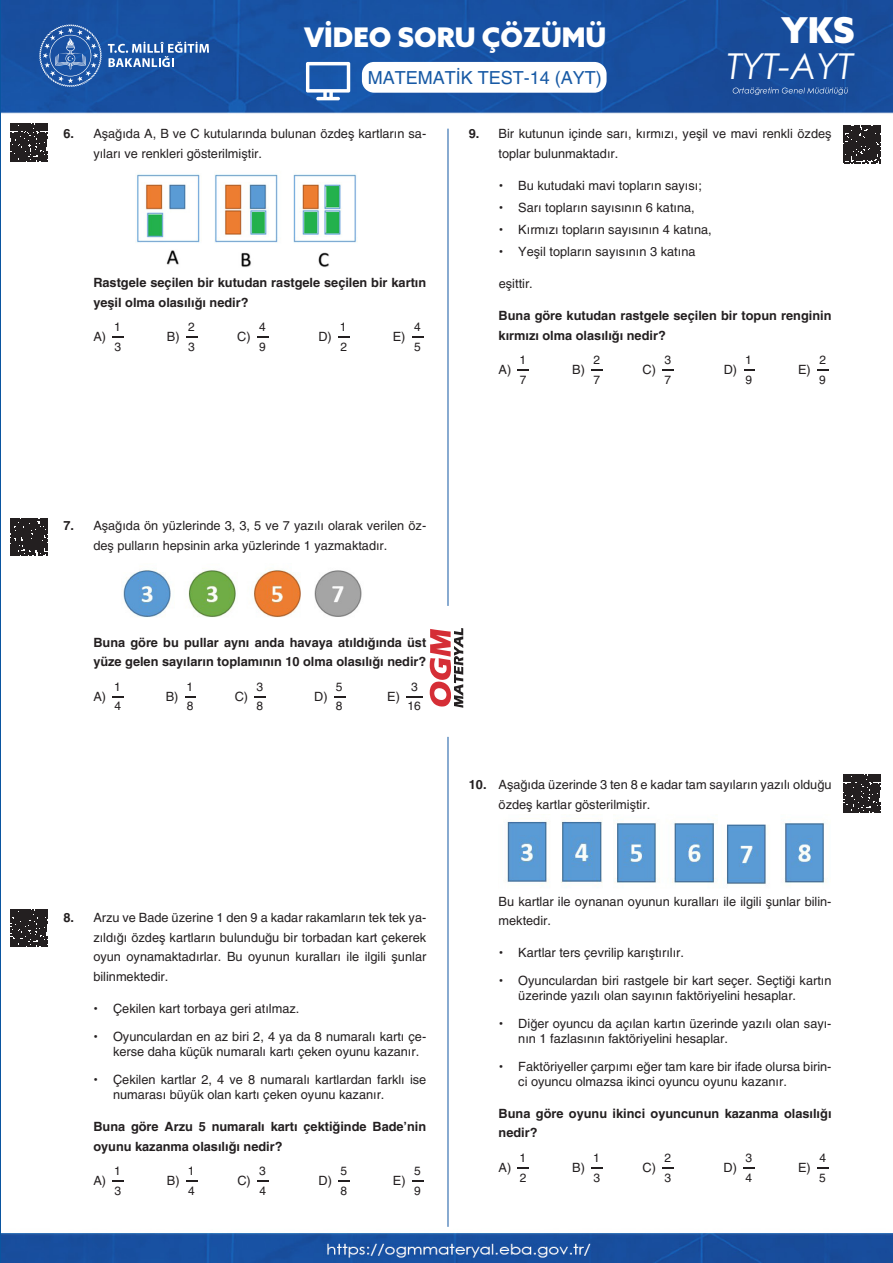
<style>
.page{position:relative;width:893px;height:1263px;background:#fff}
.page>*{position:absolute;margin:0;border:0;box-sizing:border-box;transform-origin:0 0}
.t1{font:italic 35.7px "Century Gothic";color:#fff}
.t2{font:900 35.7px "Azo Sans";color:#fff}
.t3{font:900 27px "Azo Sans";color:#fff}
.t4{font:18px "Helveticasinav";color:#185aa5}
.Madde_stili____Y{font:12.75px/15px "Helveticasinav";color:#231f20}
.SORU__NORMAL{font:12.75px/19.5px "Helveticasinav";color:#231f20}
.SORU__Y{font:700 12.75px/19.5px "Helveticasinav";color:#231f20}
.CEVAP_5_Lİ__yanyana{font:12.75px "Helveticasinav";color:#231f20}
.t5{font:12px "Helveticasinav";color:#231f20}
.s1{font-weight:700}
</style>
<div class="page">
<img style="left:2px;top:0;width:891px;height:1263px">
<hr style="left:448px;top:129px;width:1px;height:477px;background:#1358a3">
<hr style="left:448px;top:737px;width:1px;height:490px;background:#1358a3">
<svg style="left:39px;top:24px;width:63px;height:63px;background:#3a6bb0"></svg>
<svg style="left:108px;top:42px;width:101px;height:25px;background:#5781bb"></svg>
<svg style="left:430px;top:627px;width:33px;height:81px"></svg>
<svg style="left:306px;top:62px;width:44px;height:38px"></svg>
<svg style="left:733px;top:87px;width:115px;height:8px"></svg>
<div style="left:362px;top:62px;width:245px;height:31px;background:#fff;border-radius:12px"></div>
<img style="left:136px;top:171px;width:221px;height:100px">
<img style="left:122px;top:563px;width:244px;height:58px">
<svg style="left:112px;top:696px;width:12px;height:1px"></svg>
<svg style="left:406px;top:696px;width:17px;height:1px"></svg>
<svg style="left:591px;top:369px;width:12px;height:1px"></svg>
<img style="left:499px;top:815px;width:331px;height:73px">
<svg style="left:743px;top:1167px;width:12px;height:1px"></svg>
<svg style="left:843px;top:125px;width:38px;height:38px"></svg>
<svg style="left:10px;top:124px;width:38px;height:38px"></svg>
<svg style="left:10px;top:518px;width:38px;height:38px"></svg>
<svg style="left:843px;top:775px;width:38px;height:38px"></svg>
<svg style="left:10px;top:909px;width:38px;height:38px"></svg>
<h2 class="t3" style="left:304px;top:19px;width:304px">VİDEO SORU ÇÖZÜMÜ</h2>
<h1 class="t2" style="left:781px;top:6px;width:75px">YKS</h1>
<h3 class="t4" style="left:368px;top:67px;width:236px">MATEMATİK TEST-14 (AYT)</h3>
<h1 class="t1" style="left:727px;top:41px;width:128px">TYT-AYT</h1>
<p class="SORU__NORMAL" style="left:93px;top:124px;width:334px;text-indent:-30px"><span class="s1">6.</span> Aşağıda A, B ve C kutularında bulunan özdeş kartların sa&shy;yıları ve renkleri gösterilmiştir.</p>
<p class="SORU__Y" style="left:93px;top:273px;width:334px">Rastgele seçilen bir kutudan rastgele seçilen bir kartın yeşil olma olasılığı nedir?</p>
<p class="CEVAP_5_Lİ__yanyana" style="left:93px;top:329px;width:14px">A)</p>
<p class="t5" style="left:115px;top:340px;width:8px">3</p>
<p class="t5" style="left:114px;top:320px;width:8px">1</p>
<p class="t5" style="left:188px;top:320px;width:8px">2</p>
<p class="t5" style="left:259px;top:320px;width:8px">4</p>
<p class="t5" style="left:340px;top:320px;width:8px">1</p>
<p class="t5" style="left:414px;top:320px;width:8px">4</p>
<p class="CEVAP_5_Lİ__yanyana" style="left:237px;top:329px;width:15px">C)</p>
<p class="CEVAP_5_Lİ__yanyana" style="left:167px;top:329px;width:14px">B)</p>
<p class="CEVAP_5_Lİ__yanyana" style="left:318px;top:329px;width:15px">D)</p>
<p class="CEVAP_5_Lİ__yanyana" style="left:393px;top:329px;width:14px">E)</p>
<p class="t5" style="left:188px;top:340px;width:8px">3</p>
<p class="t5" style="left:259px;top:340px;width:8px">9</p>
<p class="t5" style="left:340px;top:340px;width:8px">2</p>
<p class="t5" style="left:414px;top:340px;width:8px">5</p>
<p class="SORU__NORMAL" style="left:499px;top:124px;width:334px;text-indent:-30px"><span class="s1">9.</span> Bir kutunun içinde sarı, kırmızı, yeşil ve mavi renkli özdeş toplar bulunmaktadır.</p>
<p class="Madde_stili____Y" style="left:499px;top:178px;width:205px"><span class="s1">•</span> Bu kutudaki mavi topların sayısı;</p>
<p class="Madde_stili____Y" style="left:499px;top:200px;width:197px">• Sarı topların sayısının 6 katına,</p>
<p class="Madde_stili____Y" style="left:499px;top:222px;width:214px">• Kırmızı topların sayısının 4 katına,</p>
<p class="Madde_stili____Y" style="left:499px;top:244px;width:198px">• Yeşil topların sayısının 3 katına</p>
<p class="Madde_stili____Y" style="left:499px;top:276px;width:36px">eşittir.</p>
<p class="SORU__Y" style="left:499px;top:306px;width:334px">Buna göre kutudan rastgele seçilen bir topun renginin kırmızı olma olasılığı nedir?</p>
<p class="CEVAP_5_Lİ__yanyana" style="left:499px;top:362px;width:14px">A)</p>
<p class="t5" style="left:520px;top:373px;width:8px">7</p>
<p class="t5" style="left:745px;top:353px;width:8px">1</p>
<p class="t5" style="left:819px;top:353px;width:8px">2</p>
<p class="t5" style="left:519px;top:353px;width:8px">1</p>
<p class="t5" style="left:594px;top:353px;width:8px">2</p>
<p class="t5" style="left:665px;top:353px;width:8px">3</p>
<p class="CEVAP_5_Lİ__yanyana" style="left:643px;top:362px;width:15px">C)</p>
<p class="CEVAP_5_Lİ__yanyana" style="left:572px;top:362px;width:14px">B)</p>
<p class="CEVAP_5_Lİ__yanyana" style="left:724px;top:362px;width:15px">D)</p>
<p class="CEVAP_5_Lİ__yanyana" style="left:798px;top:362px;width:14px">E)</p>
<p class="t5" style="left:746px;top:373px;width:8px">9</p>
<p class="t5" style="left:819px;top:373px;width:8px">9</p>
<p class="t5" style="left:593px;top:373px;width:8px">7</p>
<p class="t5" style="left:665px;top:373px;width:8px">7</p>
<p class="SORU__NORMAL" style="left:93px;top:516px;width:334px;text-indent:-30px"><span class="s1">7.</span> Aşağıda ön yüzlerinde 3, 3, 5 ve 7 yazılı olarak verilen öz&shy;deş pulların hepsinin arka yüzlerinde 1 yazmaktadır.</p>
<p class="SORU__Y" style="left:93px;top:633px;width:334px">Buna göre bu pullar aynı anda havaya atıldığında üst yüze gelen sayıların toplamının 10 olma olasılığı nedir?</p>
<p class="CEVAP_5_Lİ__yanyana" style="left:93px;top:689px;width:14px">A)</p>
<p class="t5" style="left:115px;top:699px;width:8px">4</p>
<p class="t5" style="left:114px;top:680px;width:8px">1</p>
<p class="t5" style="left:186px;top:680px;width:8px">1</p>
<p class="t5" style="left:256px;top:680px;width:8px">3</p>
<p class="t5" style="left:411px;top:680px;width:8px">3</p>
<p class="t5" style="left:336px;top:680px;width:8px">5</p>
<p class="CEVAP_5_Lİ__yanyana" style="left:235px;top:689px;width:15px">C)</p>
<p class="CEVAP_5_Lİ__yanyana" style="left:166px;top:689px;width:14px">B)</p>
<p class="CEVAP_5_Lİ__yanyana" style="left:314px;top:689px;width:15px">D)</p>
<p class="CEVAP_5_Lİ__yanyana" style="left:387px;top:689px;width:14px">E)</p>
<p class="t5" style="left:187px;top:699px;width:8px">8</p>
<p class="t5" style="left:256px;top:699px;width:8px">8</p>
<p class="t5" style="left:336px;top:699px;width:8px">8</p>
<p class="t5" style="left:407px;top:699px;width:15px">16</p>
<p class="SORU__NORMAL" style="left:93px;top:908px;width:334px;text-align:justify;text-indent:-30px"><span class="s1">8.</span> Arzu ve Bade üzerine 1 den 9 a kadar rakamların tek tek ya&shy;zıldığı özdeş kartların bulunduğu bir torbadan kart çekerek oyun oynamaktadırlar. Bu oyunun kuralları ile ilgili şunlar bilinmektedir.</p>
<p class="Madde_stili____Y" style="left:94px;top:1001px;width:207px">• Çekilen kart torbaya geri atılmaz.</p>
<p class="Madde_stili____Y" style="left:113px;top:1029px;width:315px;text-indent:-20px">• Oyunculardan en az biri 2, 4 ya da 8 numaralı kartı çe&shy;kerse daha küçük numaralı kartı çeken oyunu kazanır.</p>
<p class="Madde_stili____Y" style="left:113px;top:1072px;width:315px;text-indent:-20px">• Çekilen kartlar 2, 4 ve 8 numaralı kartlardan farklı ise numarası büyük olan kartı çeken oyunu kazanır.</p>
<p class="SORU__Y" style="left:93px;top:1117px;width:334px">Buna göre Arzu 5 numaralı kartı çektiğinde Bade’nin oyunu kazanma olasılığı nedir?</p>
<p class="CEVAP_5_Lİ__yanyana" style="left:93px;top:1173px;width:14px">A)</p>
<p class="t5" style="left:115px;top:1183px;width:8px">3</p>
<p class="t5" style="left:114px;top:1164px;width:8px">1</p>
<p class="t5" style="left:188px;top:1164px;width:8px">1</p>
<p class="t5" style="left:259px;top:1164px;width:8px">3</p>
<p class="t5" style="left:340px;top:1164px;width:8px">5</p>
<p class="t5" style="left:414px;top:1164px;width:8px">5</p>
<p class="CEVAP_5_Lİ__yanyana" style="left:237px;top:1173px;width:15px">C)</p>
<p class="CEVAP_5_Lİ__yanyana" style="left:167px;top:1173px;width:14px">B)</p>
<p class="CEVAP_5_Lİ__yanyana" style="left:318px;top:1173px;width:15px">D)</p>
<p class="CEVAP_5_Lİ__yanyana" style="left:393px;top:1173px;width:14px">E)</p>
<p class="t5" style="left:188px;top:1183px;width:8px">4</p>
<p class="t5" style="left:259px;top:1183px;width:8px">4</p>
<p class="t5" style="left:340px;top:1183px;width:8px">8</p>
<p class="t5" style="left:414px;top:1183px;width:8px">9</p>
<p class="SORU__NORMAL" style="left:499px;top:775px;width:334px;text-indent:-30px"><span class="s1">10.</span> Aşağıda üzerinde 3 ten 8 e kadar tam sayıların yazılı olduğu özdeş kartlar gösterilmiştir.</p>
<p class="SORU__NORMAL" style="left:499px;top:891px;width:334px">Bu kartlar ile oynanan oyunun kuralları ile ilgili şunlar bilin&shy;mektedir.</p>
<p class="Madde_stili____Y" style="left:499px;top:945px;width:187px">• Kartlar ters çevrilip karıştırılır.</p>
<p class="Madde_stili____Y" style="left:518px;top:973px;width:315px;text-indent:-20px">• Oyunculardan biri rastgele bir kart seçer. Seçtiği kartın üzerinde yazılı olan sayının faktöriyelini hesaplar.</p>
<p class="Madde_stili____Y" style="left:518px;top:1016px;width:315px;text-indent:-20px">• Diğer oyuncu da açılan kartın üzerinde yazılı olan sayı&shy;nın 1 fazlasının faktöriyelini hesaplar.</p>
<p class="Madde_stili____Y" style="left:518px;top:1059px;width:315px;text-indent:-20px">• Faktöriyeller çarpımı eğer tam kare bir ifade olursa birin&shy;ci oyuncu olmazsa ikinci oyuncu oyunu kazanır.</p>
<p class="SORU__Y" style="left:499px;top:1104px;width:334px">Buna göre oyunu ikinci oyuncunun kazanma olasılığı nedir?</p>
<p class="CEVAP_5_Lİ__yanyana" style="left:499px;top:1160px;width:14px">A)</p>
<p class="t5" style="left:520px;top:1170px;width:8px">2</p>
<p class="t5" style="left:593px;top:1151px;width:8px">1</p>
<p class="t5" style="left:664px;top:1151px;width:8px">2</p>
<p class="t5" style="left:819px;top:1151px;width:8px">4</p>
<p class="t5" style="left:519px;top:1151px;width:8px">1</p>
<p class="t5" style="left:745px;top:1151px;width:8px">3</p>
<p class="CEVAP_5_Lİ__yanyana" style="left:642px;top:1160px;width:15px">C)</p>
<p class="CEVAP_5_Lİ__yanyana" style="left:572px;top:1160px;width:14px">B)</p>
<p class="CEVAP_5_Lİ__yanyana" style="left:724px;top:1160px;width:15px">D)</p>
<p class="CEVAP_5_Lİ__yanyana" style="left:798px;top:1160px;width:14px">E)</p>
<p class="t5" style="left:593px;top:1170px;width:8px">3</p>
<p class="t5" style="left:664px;top:1170px;width:8px">3</p>
<p class="t5" style="left:746px;top:1170px;width:8px">4</p>
<p class="t5" style="left:819px;top:1170px;width:8px">5</p>
</div>
